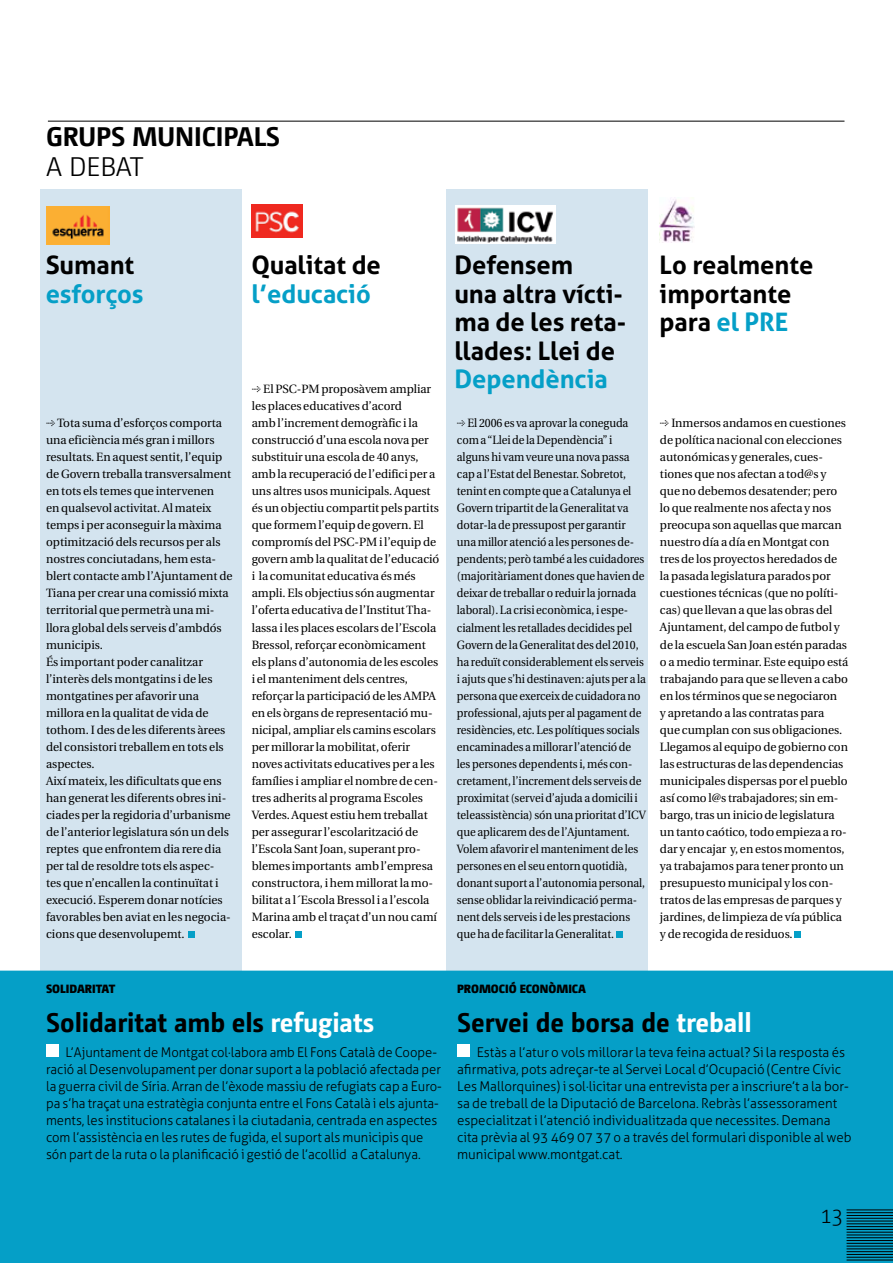
<style>
.page{position:relative;width:893px;height:1263px;background:#fff}
.page>*{position:absolute;margin:0;border:0;box-sizing:border-box;transform-origin:0 0}
.t1{font:700 27px "Camingo";letter-spacing:-.005em;color:#000}
.t2{font:300 27px "Camingo";letter-spacing:-.01em;color:#000}
.t3{font:700 25.5px/28.5px "Aller";letter-spacing:-.005em;color:#000}
.t4{font:700 25.5px "Aller";letter-spacing:-.005em;color:#059fc7}
.t5{font:300 22.5px "Corpid Semi Cd";color:#000}
.t6{font:300 13.5px/17px "Aller";color:#000}
.t7{font:12px/17px "Utopia";letter-spacing:-.005em;color:#000}
.t8{font:12px/17px "Utopia";letter-spacing:-.005em;color:#000;scale:.93 1}
.t9{font:900 12px "Camingo";color:#000}
.s1{font-family:"Click Bits Arrows 1"}
.s2{color:#059fc7}
.s3{color:#fff}
</style>
<div class="page">
<div style="left:0;top:1193px;width:893px;height:70px;background:#059fc7"></div>
<hr style="left:846px;top:1260px;width:47px;height:1px;background:#000">
<hr style="left:846px;top:1257px;width:47px;height:1px;background:#000">
<hr style="left:846px;top:1254px;width:47px;height:1px;background:#000">
<hr style="left:846px;top:1251px;width:47px;height:1px;background:#000">
<hr style="left:846px;top:1248px;width:47px;height:1px;background:#000">
<hr style="left:846px;top:1246px;width:47px;height:1px;background:#000">
<hr style="left:846px;top:1243px;width:47px;height:1px;background:#000">
<hr style="left:846px;top:1240px;width:47px;height:1px;background:#000">
<hr style="left:846px;top:1237px;width:47px;height:1px;background:#000">
<hr style="left:846px;top:1235px;width:47px;height:1px;background:#000">
<hr style="left:846px;top:1232px;width:47px;height:1px;background:#000">
<hr style="left:846px;top:1229px;width:47px;height:1px;background:#000">
<hr style="left:846px;top:1226px;width:47px;height:1px;background:#000">
<hr style="left:846px;top:1223px;width:47px;height:1px;background:#000">
<hr style="left:846px;top:1221px;width:47px;height:1px;background:#000">
<hr style="left:846px;top:1218px;width:47px;height:1px;background:#000">
<hr style="left:846px;top:1215px;width:47px;height:1px;background:#000">
<hr style="left:846px;top:1212px;width:47px;height:1px;background:#000">
<hr style="left:846px;top:1210px;width:47px;height:1px;background:#000">
<div style="left:447px;top:189px;width:201px;height:797px;background:#d4e4ef"></div>
<div style="left:40px;top:189px;width:201px;height:797px;background:#d4e4ef"></div>
<div style="left:0;top:971px;width:893px;height:222px;background:#059fc7"></div>
<hr style="left:48px;top:121px;width:796px;height:1px;background:#000">
<div style="left:188px;top:931px;width:7px;height:7px;background:#059fc7"></div>
<div style="left:295px;top:931px;width:7px;height:7px;background:#059fc7"></div>
<div style="left:616px;top:931px;width:6px;height:7px;background:#059fc7"></div>
<div style="left:794px;top:931px;width:7px;height:7px;background:#059fc7"></div>
<img style="left:660px;top:197px;width:35px;height:46px">
<img style="left:455px;top:205px;width:100px;height:38px">
<img style="left:251px;top:205px;width:52px;height:33px">
<img style="left:47px;top:207px;width:63px;height:37px">
<div style="left:46px;top:1044px;width:13px;height:13px;background:#fff"></div>
<div style="left:457px;top:1044px;width:13px;height:13px;background:#fff"></div>
<h1 class="t1" style="left:46px;top:119px;width:236px">GRUPS MUNICIPALS</h1>
<h1 class="t2" style="left:46px;top:149px;width:98px">A DEBAT</h1>
<h2 class="t3" style="left:46px;top:251px;width:90px">Sumant</h2>
<h2 class="t4" style="left:46px;top:278px;width:99px">esforços</h2>
<p class="t7" style="left:46px;top:415px;width:188px"><span class="s1">1</span> Tota suma d’esforços comporta una eficiència més gran i millors resultats. En aquest sentit, l’equip de Govern treballa transversalment en tots els temes que intervenen<br>en qualsevol activitat. Al mateix temps i per aconseguir la màxima optimització dels recursos per als nostres conciutadans, hem esta&shy;blert contacte amb l’Ajuntament de<br>Tiana per crear una comissió mixta territorial que permetrà una mi&shy;llora global dels serveis d’ambdós municipis.<br>És important poder canalitzar l’interès dels montgatins i de les montgatines per afavorir una millora en la qualitat de vida de tothom. I des de les diferents àrees del consistori treballem en tots els aspectes.<br>Així mateix, les dificultats que ens han generat les diferents obres ini&shy;ciades per la regidoria d’urbanisme de l’anterior legislatura són un dels reptes que enfrontem dia rere dia per tal de resoldre tots els aspec&shy;tes que n’encallen la continuïtat i execució. Esperem donar notícies favorables ben aviat en les negocia&shy;cions que desenvolupemt.</p>
<h2 class="t3" style="left:251px;top:251px;width:131px">Qualitat de</h2>
<h2 class="t4" style="left:251px;top:278px;width:121px">l’educació</h2>
<p class="t7" style="left:252px;top:381px;width:189px"><span class="s1">1</span> El PSC-PM proposàvem ampliar les places educatives d’acord<br>amb l’increment demogràfic i la construcció d’una escola nova per substituir una escola de 40 anys, amb la recuperació de l’edifici per a uns altres usos municipals. Aquest és un objectiu compartit pels partits que formem l’equip de govern. El compromís del PSC-PM i l’equip de govern amb la qualitat de l’educació i la comunitat educativa és més ampli. Els objectius són augmentar l’oferta educativa de l’Institut Tha&shy;lassa i les places escolars de l’Escola Bressol, reforçar econòmicament els plans d’autonomia de les escoles i el manteniment dels centres, reforçar la participació de les AMPA en els òrgans de representació mu&shy;nicipal, ampliar els camins escolars per millorar la mobilitat, oferir noves activitats educatives per a les famílies i ampliar el nombre de cen&shy;tres adherits al programa Escoles Verdes. Aquest estiu hem treballat per assegurar l’escolarització de l’Escola Sant Joan, superant pro&shy;blemes importants amb l’empresa constructora, i hem millorat la mo&shy;bilitat a l´Escola Bressol i a l’escola Marina amb el traçat d’un nou camí escolar.</p>
<h2 class="t3" style="left:454px;top:251px;width:173px">Defensem<br>una altra vícti&shy;ma de les reta&shy;llades: Llei de</h2>
<h2 class="t4" style="left:454px;top:363px;width:155px">Dependència</h2>
<h2 class="t3" style="left:660px;top:251px;width:155px">Lo realmente importante para <span class="s2">el PRE</span></h2>
<p class="t8" style="left:457px;top:415px;width:205px"><span class="s1">1</span> El 2006 es va aprovar la coneguda com a “Llei de la Dependència” i alguns hi vam veure una nova passa cap a l’Estat del Benestar. Sobretot, tenint en compte que a Catalunya el Govern tripartit de la Generalitat va dotar-la de pressupost per garantir una millor atenció a les persones de&shy;pendents; però també a les cuidadores (majoritàriament dones que havien de deixar de treballar o reduir la jornada laboral). La crisi econòmica, i espe&shy;cialment les retallades decidides pel Govern de la Generalitat des del 2010, ha reduït considerablement els serveis i ajuts que s’hi destinaven: ajuts per a la persona que exerceix de cuidadora no professional, ajuts per al pagament de residències, etc. Les polítiques socials encaminades a millorar l’atenció de les persones dependents i, més con&shy;cretament, l’increment dels serveis de proximitat (servei d’ajuda a domicili i teleassistència) són una prioritat d’ICV que aplicarem des de l’Ajuntament.<br>Volem afavorir el manteniment de les persones en el seu entorn quotidià, donant suport a l’autonomia personal, sense oblidar la reivindicació perma&shy;nent dels serveis i de les prestacions que ha de facilitar la Generalitat.</p>
<p class="t7" style="left:660px;top:415px;width:190px"><span class="s1">1</span> Inmersos andamos en cuestiones de política nacional con elecciones autonómicas y generales, cues&shy;tiones que nos afectan a tod@s y que no debemos desatender; pero lo que realmente nos afecta y nos preocupa son aquellas que marcan nuestro día a día en Montgat con tres de los proyectos heredados de la pasada legislatura parados por cuestiones técnicas (que no políti&shy;cas) que llevan a que las obras del Ajuntament, del campo de futbol y de la escuela San Joan estén paradas o a medio terminar. Este equipo está trabajando para que se lleven a cabo en los términos que se negociaron<br>y apretando a las contratas para<br>que cumplan con sus obligaciones.<br>Llegamos al equipo de gobierno con las estructuras de las dependencias municipales dispersas por el pueblo así como l@s trabajadores; sin em&shy;bargo, tras un inicio de legislatura un tanto caótico, todo empieza a ro&shy;dar y encajar y, en estos momentos, ya trabajamos para tener pronto un presupuesto municipal y los con&shy;tratos de las empresas de parques y jardines, de limpieza de vía pública y de recogida de residuos.</p>
<p class="t9" style="left:46px;top:981px;width:71px">SOLIDARITAT</p>
<p class="t9" style="left:457px;top:981px;width:130px">PROMOCIÓ ECONÒMICA</p>
<h1 class="t1" style="left:46px;top:1004px;width:330px">Solidaritat amb els <span class="s3">refugiats</span></h1>
<h1 class="t1" style="left:457px;top:1004px;width:296px">Servei de borsa de <span class="s3">treball</span></h1>
<p class="t6" style="left:46px;top:1043px;width:397px;text-indent:19px">L’Ajuntament de Montgat col·labora amb El Fons Català de Coope&shy;ració al Desenvolupament per donar suport a la població afectada per la guerra civil de Síria. Arran de l’èxode massiu de refugiats cap a Euro&shy;pa s’ha traçat una estratègia conjunta entre el Fons Català i els ajunta&shy;ments, les institucions catalanes i la ciutadania, centrada en aspectes com l’assistència en les rutes de fugida, el suport als municipis que són part de la ruta o la planificació i gestió de l’acollid a Catalunya.</p>
<p class="t6" style="left:457px;top:1043px;width:396px;text-indent:20px">Estàs a l’atur o vols millorar la teva feina actual? Si la resposta és afirmativa, pots adreçar-te al Servei Local d’Ocupació (Centre Cívic Les Mallorquines) i sol·licitar una entrevista per a inscriure’t a la bor&shy;sa de treball de la Diputació de Barcelona. Rebràs l’assessorament especialitzat i l’atenció individualitzada que necessites. Demana cita prèvia al 93 469 07 37 o a través del formulari disponible al web municipal www.montgat.cat.</p>
<h3 class="t5" style="left:820px;top:1202px;width:24px">13</h3>
</div>
